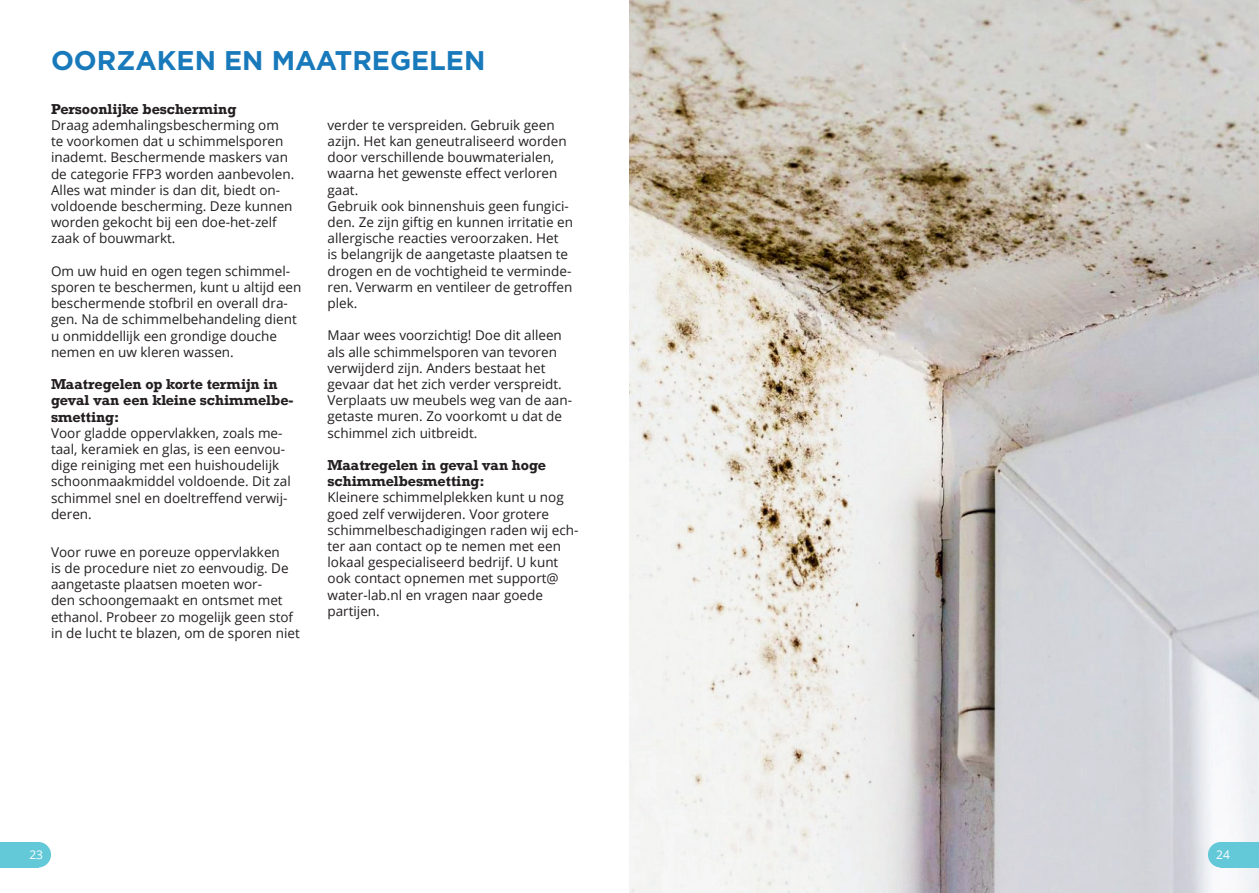
<style>
.page{position:relative;width:1259px;height:893px;background:#fff}
.page>*{position:absolute;margin:0;border:0;box-sizing:border-box;transform-origin:0 0}
.Koppen{font:700 27px "Homepage Baukasten";color:#1879bb}
.BROODTEKST{font:13.5px/16.2px "Open Sans";color:#231f20}
.TUSSENKOPPEN_2{font:700 13.5px/16.2px "Rockwell";color:#231f20}
.t1{font:12px "Open Sans";color:#fff}
</style>
<div class="page">
<img style="left:629px;top:0;width:630px;height:893px">
<div style="left:26px;top:842px;width:25px;height:25px;background:#63c9d8;border-radius:50%"></div>
<div style="left:0;top:842px;width:38px;height:25px;background:#63c9d8"></div>
<div style="left:1208px;top:842px;width:25px;height:25px;background:#63c9d8;border-radius:50%"></div>
<div style="left:1220px;top:842px;width:39px;height:25px;background:#63c9d8"></div>
<p class="Koppen" style="left:51px;top:45px;width:436px">OORZAKEN EN MAATREGELEN</p>
<p class="TUSSENKOPPEN_2" style="left:51px;top:101px;width:187px">Persoonlijke bescherming</p>
<p class="BROODTEKST" style="left:51px;top:117px;width:245px">Draag ademhalingsbescherming om te voorkomen dat u schimmelsporen inademt. Beschermende maskers van de categorie FFP3 worden aanbevolen.<br>Alles wat minder is dan dit, biedt on&shy;voldoende bescherming. Deze kunnen worden gekocht bij een doe-het-zelf zaak of bouwmarkt.</p>
<p class="BROODTEKST" style="left:51px;top:263px;width:252px">Om uw huid en ogen tegen schimmel&shy;sporen te beschermen, kunt u altijd een beschermende stofbril en overall dra&shy;gen. Na de schimmelbehandeling dient u onmiddellijk een grondige douche nemen en uw kleren wassen.</p>
<p class="TUSSENKOPPEN_2" style="left:51px;top:376px;width:244px">Maatregelen op korte termijn in geval van een kleine schimmelbe&shy;smetting:</p>
<p class="BROODTEKST" style="left:51px;top:425px;width:241px">Voor gladde oppervlakken, zoals me&shy;taal, keramiek en glas, is een eenvou&shy;dige reiniging met een huishoudelijk schoonmaakmiddel voldoende. Dit zal schimmel snel en doeltreffend verwij&shy;deren.</p>
<p class="BROODTEKST" style="left:51px;top:543px;width:250px">Voor ruwe en poreuze oppervlakken<br>is de procedure niet zo eenvoudig. De aangetaste plaatsen moeten wor-<br>den schoongemaakt en ontsmet met ethanol. Probeer zo mogelijk geen stof in de lucht te blazen, om de sporen niet</p>
<p class="BROODTEKST" style="left:327px;top:116px;width:241px">verder te verspreiden. Gebruik geen azijn. Het kan geneutraliseerd worden door verschillende bouwmaterialen, waarna het gewenste effect verloren gaat.</p>
<p class="BROODTEKST" style="left:327px;top:197px;width:247px">Gebruik ook binnenshuis geen fungici&shy;den. Ze zijn giftig en kunnen irritatie en allergische reacties veroorzaken. Het<br>is belangrijk de aangetaste plaatsen te drogen en de vochtigheid te verminde&shy;ren. Verwarm en ventileer de getroffen plek.</p>
<p class="BROODTEKST" style="left:327px;top:327px;width:246px">Maar wees voorzichtig! Doe dit alleen als alle schimmelsporen van tevoren verwijderd zijn. Anders bestaat het gevaar dat het zich verder verspreidt.<br>Verplaats uw meubels weg van de aan&shy;getaste muren. Zo voorkomt u dat de schimmel zich uitbreidt.</p>
<p class="TUSSENKOPPEN_2" style="left:327px;top:457px;width:220px">Maatregelen in geval van hoge schimmelbesmetting:</p>
<p class="BROODTEKST" style="left:327px;top:489px;width:252px">Kleinere schimmelplekken kunt u nog goed zelf verwijderen. Voor grotere schimmelbeschadigingen raden wij ech&shy;ter aan contact op te nemen met een lokaal gespecialiseerd bedrijf. U kunt ook contact opnemen met support@ water-lab.nl en vragen naar goede partijen.</p>
<p class="t1" style="left:29px;top:846px;width:15px">23</p>
<p class="t1" style="left:1216px;top:846px;width:15px">24</p>
</div>
